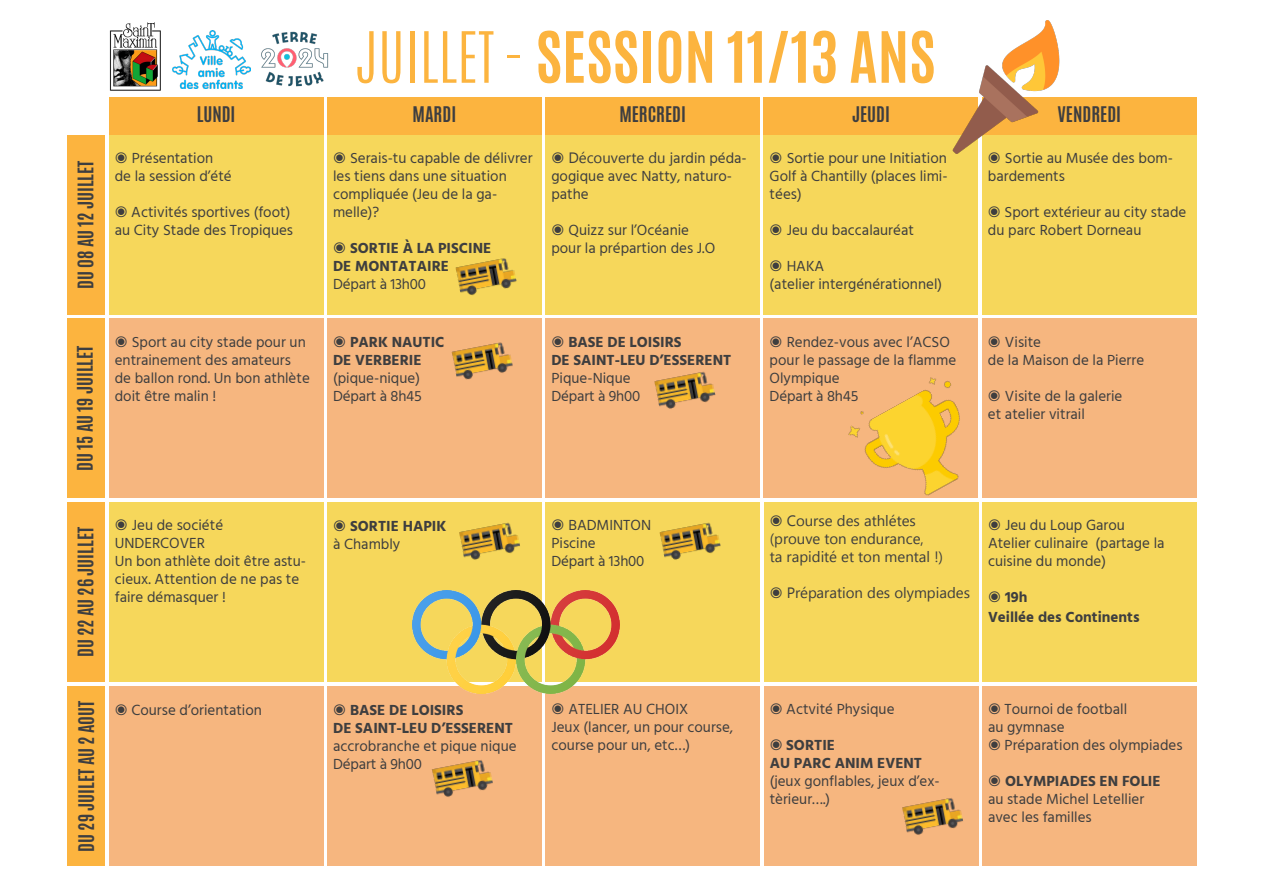
<style>
.page{position:relative;width:1263px;height:893px;background:#fff}
.page>*{position:absolute;margin:0;border:0;box-sizing:border-box;transform-origin:0 0}
.t1{font:700 60px "Antonio";color:#fcb43f}
.t2{font:700 18px "Antonio";color:#3e3e3f}
.t3{font:15px/18px "Hind";color:#3e3e3f}
.t4{font:700 15px "Hind";color:#3e3e3f}
.t5{font:15px "Segoe UI Emoji";color:#3e3e3f}
.s1{font-weight:300}
</style>
<div class="page">
<div style="left:109px;top:135px;width:214px;height:180px;background:#f6d75b"></div>
<div style="left:109px;top:318px;width:214px;height:180px;background:#f6b67f"></div>
<div style="left:109px;top:502px;width:214px;height:180px;background:#f6d75b"></div>
<div style="left:109px;top:686px;width:214px;height:180px;background:#f6b67f"></div>
<div style="left:327px;top:135px;width:214px;height:180px;background:#f6d75b"></div>
<div style="left:327px;top:318px;width:214px;height:180px;background:#f6b67f"></div>
<div style="left:327px;top:502px;width:214px;height:180px;background:#f6d75b"></div>
<div style="left:327px;top:686px;width:214px;height:180px;background:#f6b67f"></div>
<div style="left:546px;top:135px;width:214px;height:180px;background:#f6d75b"></div>
<div style="left:546px;top:318px;width:214px;height:180px;background:#f6b67f"></div>
<div style="left:546px;top:502px;width:214px;height:180px;background:#f6d75b"></div>
<div style="left:546px;top:686px;width:214px;height:180px;background:#f6b67f"></div>
<div style="left:764px;top:135px;width:214px;height:180px;background:#f6d75b"></div>
<div style="left:764px;top:318px;width:214px;height:180px;background:#f6b67f"></div>
<div style="left:764px;top:502px;width:214px;height:180px;background:#f6d75b"></div>
<div style="left:764px;top:686px;width:214px;height:180px;background:#f6b67f"></div>
<div style="left:982px;top:135px;width:214px;height:180px;background:#f6d75b"></div>
<div style="left:982px;top:318px;width:214px;height:180px;background:#f6b67f"></div>
<div style="left:982px;top:502px;width:214px;height:180px;background:#f6d75b"></div>
<div style="left:982px;top:686px;width:214px;height:180px;background:#f6b67f"></div>
<div style="left:109px;top:97px;width:214px;height:38px;background:#fcb43f"></div>
<div style="left:67px;top:135px;width:37px;height:180px;background:#fcb43f"></div>
<div style="left:67px;top:318px;width:37px;height:180px;background:#fcb43f"></div>
<div style="left:67px;top:502px;width:38px;height:180px;background:#fcb43f"></div>
<div style="left:67px;top:686px;width:38px;height:180px;background:#fcb43f"></div>
<div style="left:327px;top:97px;width:214px;height:38px;background:#fcb43f"></div>
<div style="left:546px;top:97px;width:214px;height:38px;background:#fcb43f"></div>
<div style="left:764px;top:97px;width:214px;height:38px;background:#fcb43f"></div>
<div style="left:982px;top:97px;width:214px;height:38px;background:#fcb43f"></div>
<img style="left:109px;top:22px;width:52px;height:69px">
<img style="left:173px;top:30px;width:67px;height:58px">
<img style="left:240px;top:31px;width:89px;height:57px">
<img style="left:455px;top:258px;width:62px;height:38px">
<img style="left:451px;top:342px;width:62px;height:38px">
<img style="left:654px;top:371px;width:62px;height:38px">
<img style="left:459px;top:522px;width:60px;height:16px">
<img style="left:659px;top:522px;width:62px;height:38px">
<img style="left:432px;top:760px;width:61px;height:37px">
<img style="left:902px;top:798px;width:61px;height:37px">
<img style="left:952px;top:21px;width:108px;height:132px">
<img style="left:413px;top:538px;width:207px;height:207px">
<img style="left:848px;top:377px;width:131px;height:152px">
<svg style="left:848px;top:515px;width:5px;height:11px"></svg>
<svg style="left:865px;top:518px;width:6px;height:8px"></svg>
<svg style="left:878px;top:515px;width:6px;height:11px"></svg>
<svg style="left:890px;top:515px;width:6px;height:11px"></svg>
<svg style="left:902px;top:518px;width:7px;height:8px"></svg>
<p class="t2" style="left:72px;top:289px;width:130px;rotate:-90deg">DU 08 AU 12 JUILLET</p>
<p class="t2" style="left:72px;top:471px;width:127px;rotate:-90deg">DU 15 AU 19 JUILLET</p>
<p class="t2" style="left:72px;top:657px;width:132px;rotate:-90deg">DU 22 AU 26 JUILLET</p>
<p class="t2" style="left:73px;top:852px;width:152px;rotate:-90deg">DU 29 JUILET AU 2 AOUT</p>
<p class="t2" style="left:197px;top:100px;width:40px">LUNDI</p>
<p class="t3" style="left:115px;top:150px;width:100px">◉ Présentation</p>
<p class="t3" style="left:115px;top:168px;width:118px">de la session d’été</p>
<p class="t3" style="left:115px;top:204px;width:177px">◉ Activités sportives (foot)</p>
<p class="t3" style="left:115px;top:222px;width:180px">au City Stade des Tropiques</p>
<p class="t3" style="left:115px;top:334px;width:197px">◉ Sport au city stade pour un entrainement des amateurs de ballon rond. Un bon athlète doit être malin !</p>
<p class="t3" style="left:115px;top:517px;width:110px">◉ Jeu de société</p>
<p class="t3" style="left:115px;top:535px;width:92px">UNDERCOVER</p>
<p class="t3" style="left:115px;top:553px;width:193px">Un bon athlète doit être astu&shy;cieux. Attention de ne pas te faire démasquer !</p>
<p class="t3" style="left:115px;top:702px;width:149px">◉ Course d’orientation</p>
<p class="t1" style="left:355px;top:12px;width:582px"><span class="s1">JUILLET -</span> SESSION 11/13 ANS</p>
<p class="t2" style="left:413px;top:100px;width:45px">MARDI</p>
<p class="t3" style="left:333px;top:150px;width:201px">◉ Serais-tu capable de délivrer les tiens dans une situation compliquée (Jeu de la ga&shy;melle)?</p>
<p class="t4" style="left:333px;top:239px;width:160px">◉ SORTIE À LA PISCINE</p>
<p class="t4" style="left:333px;top:257px;width:117px">DE MONTATAIRE</p>
<p class="t3" style="left:333px;top:276px;width:95px">Départ à 13h00</p>
<p class="t4" style="left:333px;top:333px;width:113px">◉ PARK NAUTIC</p>
<p class="t4" style="left:333px;top:351px;width:90px">DE VERBERIE</p>
<p class="t3" style="left:333px;top:370px;width:88px">(pique-nique)</p>
<p class="t3" style="left:333px;top:388px;width:90px">Départ à 8h45</p>
<p class="t2" style="left:619px;top:100px;width:68px">MERCREDI</p>
<p class="t2" style="left:852px;top:100px;width:39px">JEUDI</p>
<p class="t2" style="left:1057px;top:100px;width:65px">VENDREDI</p>
<p class="t3" style="left:551px;top:150px;width:197px;text-indent:106px">◆ jardin péda&shy;gogique avec Natty, naturo&shy;pathe</p>
<p class="t3" style="left:551px;top:222px;width:139px">◉ Quizz sur l’Océanie</p>
<p class="t3" style="left:551px;top:240px;width:165px">pour la prépartion des J.O</p>
<p class="t5" style="left:594px;top:148px;width:44px">□◆❖ ▼</p>
<p class="t4" style="left:551px;top:333px;width:132px">◉ BASE DE LOISIRS</p>
<p class="t4" style="left:551px;top:351px;width:181px">DE SAINT-LEU D’ESSERENT</p>
<p class="t3" style="left:551px;top:370px;width:81px">Pique-Nique</p>
<p class="t3" style="left:551px;top:388px;width:90px">Départ à 9h00</p>
<p class="t3" style="left:770px;top:150px;width:180px;text-align:justify">◉ Sortie pour une Initiation Golf à Chantilly (places limi&shy;tées)</p>
<p class="t3" style="left:770px;top:222px;width:146px">◉ Jeu du baccalauréat</p>
<p class="t3" style="left:770px;top:258px;width:56px">◉ HAKA</p>
<p class="t3" style="left:770px;top:276px;width:174px">(atelier intergénérationnel)</p>
<p class="t3" style="left:770px;top:334px;width:182px">◉ Rendez-vous avec l’ACSO</p>
<p class="t3" style="left:770px;top:352px;width:188px">pour le passage de la flamme</p>
<p class="t3" style="left:770px;top:370px;width:72px">Olympique</p>
<p class="t3" style="left:770px;top:388px;width:90px">Départ à 8h45</p>
<p class="t3" style="left:988px;top:150px;width:186px">◉ Sortie au Musée des bom&shy;bardements</p>
<p class="t3" style="left:988px;top:204px;width:200px">◉ Sport extérieur au city stade du parc Robert Dorneau</p>
<p class="t3" style="left:988px;top:334px;width:55px">◉ Visite</p>
<p class="t3" style="left:988px;top:352px;width:158px">de la Maison de la Pierre</p>
<p class="t3" style="left:988px;top:388px;width:136px">◉ Visite de la galerie</p>
<p class="t3" style="left:988px;top:406px;width:99px">et atelier vitrail</p>
<p class="t4" style="left:333px;top:517px;width:115px">◉ SORTIE HAPIK</p>
<p class="t3" style="left:333px;top:536px;width:69px">à Chambly</p>
<p class="t3" style="left:551px;top:517px;width:101px">◉ BADMINTON</p>
<p class="t3" style="left:551px;top:535px;width:46px">Piscine</p>
<p class="t3" style="left:551px;top:553px;width:95px">Départ à 13h00</p>
<p class="t5" style="left:770px;top:512px;width:57px">◉ □◆ ▲</p>
<p class="t5" style="left:854px;top:512px;width:64px">▲ ▼●▼▲</p>
<p class="t5" style="left:788px;top:530px;width:119px">□◆❖ ▼□■ ■ ◆ ■</p>
<p class="t5" style="left:824px;top:548px;width:58px">▼ ▼ ▼□■</p>
<p class="t5" style="left:905px;top:548px;width:26px">■▼ ●</p>
<p class="t5" style="left:837px;top:584px;width:27px">▼□■</p>
<p class="t5" style="left:884px;top:584px;width:24px">▲ □●</p>
<p class="t4" style="left:333px;top:701px;width:132px">◉ BASE DE LOISIRS</p>
<p class="t4" style="left:333px;top:719px;width:181px">DE SAINT-LEU D’ESSERENT</p>
<p class="t3" style="left:333px;top:738px;width:185px">accrobranche et pique nique</p>
<p class="t3" style="left:333px;top:756px;width:90px">Départ à 9h00</p>
<p class="t3" style="left:551px;top:701px;width:138px">◉ ATELIER AU CHOIX</p>
<p class="t3" style="left:551px;top:719px;width:183px">Jeux (lancer, un pour course, course pour un, etc…)</p>
<p class="t3" style="left:770px;top:701px;width:126px">◉ Actvité Physique</p>
<p class="t4" style="left:770px;top:736px;width:67px">◉ SORTIE</p>
<p class="t4" style="left:770px;top:754px;width:154px">AU PARC ANIM EVENT</p>
<p class="t3" style="left:770px;top:773px;width:172px">(jeux gonflables, jeux d’ex&shy;tèrieur….)</p>
<p class="t3" style="left:988px;top:517px;width:138px">◉ Jeu du Loup Garou</p>
<p class="t3" style="left:988px;top:535px;width:178px">Atelier culinaire (partage la cuisine du monde)</p>
<p class="t4" style="left:988px;top:588px;width:41px">◉ 19h</p>
<p class="t4" style="left:988px;top:608px;width:153px">Veillée des Continents</p>
<p class="t3" style="left:988px;top:701px;width:141px">◉ Tournoi de football</p>
<p class="t3" style="left:988px;top:719px;width:78px">au gymnase</p>
<p class="t3" style="left:988px;top:737px;width:196px">◉ Préparation des olympiades</p>
<p class="t4" style="left:988px;top:772px;width:174px">◉ OLYMPIADES EN FOLIE</p>
<p class="t3" style="left:988px;top:791px;width:158px">au stade Michel Letellier</p>
<p class="t3" style="left:988px;top:809px;width:105px">avec les familles</p>
</div>
